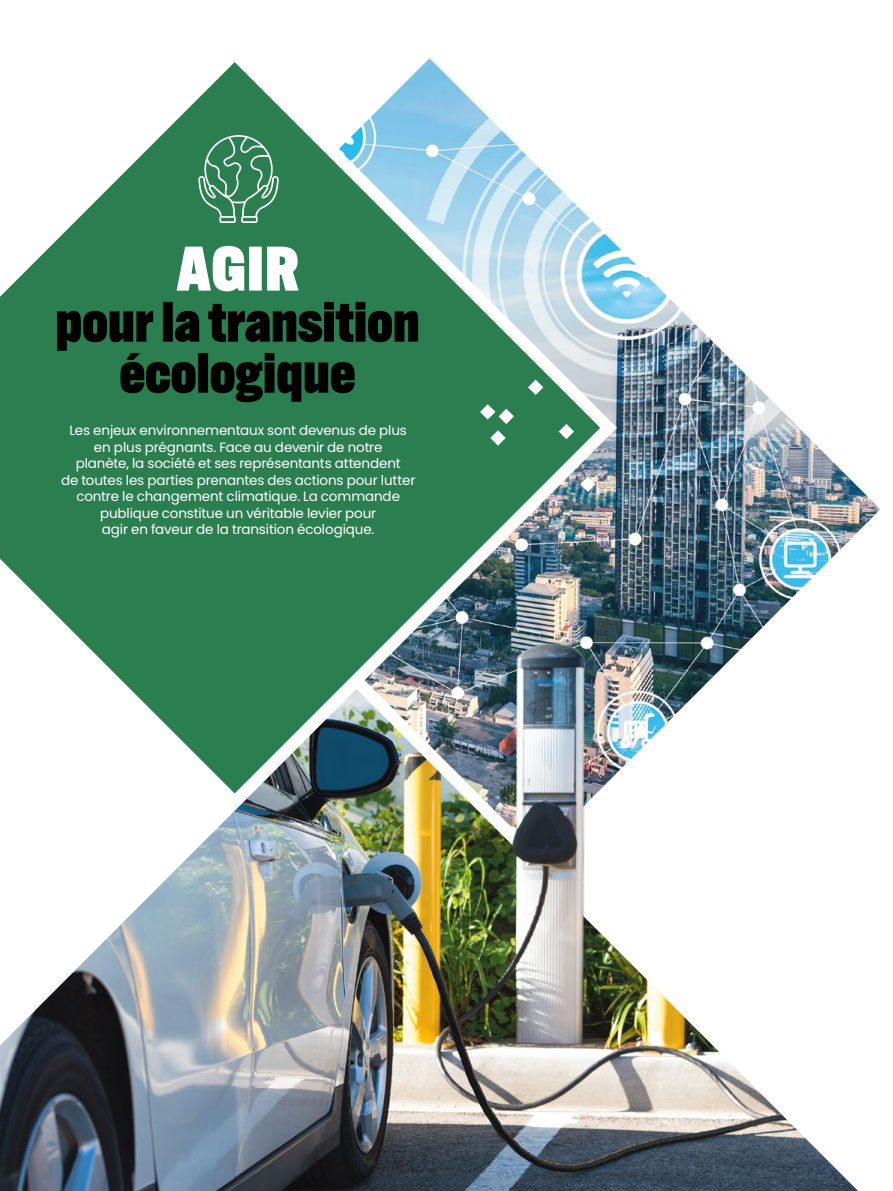
<style>
.page{position:relative;width:893px;height:1191px;background:#fff}
.page>*{position:absolute;margin:0;border:0;box-sizing:border-box;transform-origin:0 0}
.H1_Titre_black{font:900 61.5px "Alternate Gothic ATF";color:#fff}
.H1_Titre_black-2{font:900 55.5px/51px "Alternate Gothic ATF";color:#000;text-align:center}
.Chapô_9{font:13.5px/16.5px "Poppins";letter-spacing:-.01em;color:#fff;text-align:center}
</style>
<div class="page">
<img style="left:625px;top:256px;width:255px;height:372px">
<img style="left:0;top:628px;width:857px;height:563px">
<img style="left:0;top:58px;width:625px;height:760px">
<svg style="left:198px;top:135px;width:81px;height:88px;background:#4e936c"></svg>
<svg style="left:580px;top:476px;width:15px;height:16px"></svg>
<svg style="left:528px;top:379px;width:15px;height:16px"></svg>
<svg style="left:480px;top:404px;width:34px;height:20px"></svg>
<svg style="left:543px;top:424px;width:31px;height:29px"></svg>
<svg style="left:490px;top:430px;width:16px;height:16px"></svg>
<h1 class="H1_Titre_black" style="left:177px;top:231px;width:123px">AGIR</h1>
<h1 class="H1_Titre_black-2" style="left:55px;top:296px;width:366px">pour la transition écologique</h1>
<p class="Chapô_9" style="left:61px;top:422px;width:356px">Les enjeux environnementaux sont devenus de plus en plus prégnants. Face au devenir de notre<br>planète, la société et ses représentants attendent<br>de toutes les parties prenantes des actions pour lutter contre le changement climatique. La commande publique constitue un véritable levier pour<br>agir en faveur de la transition écologique.</p>
</div>
